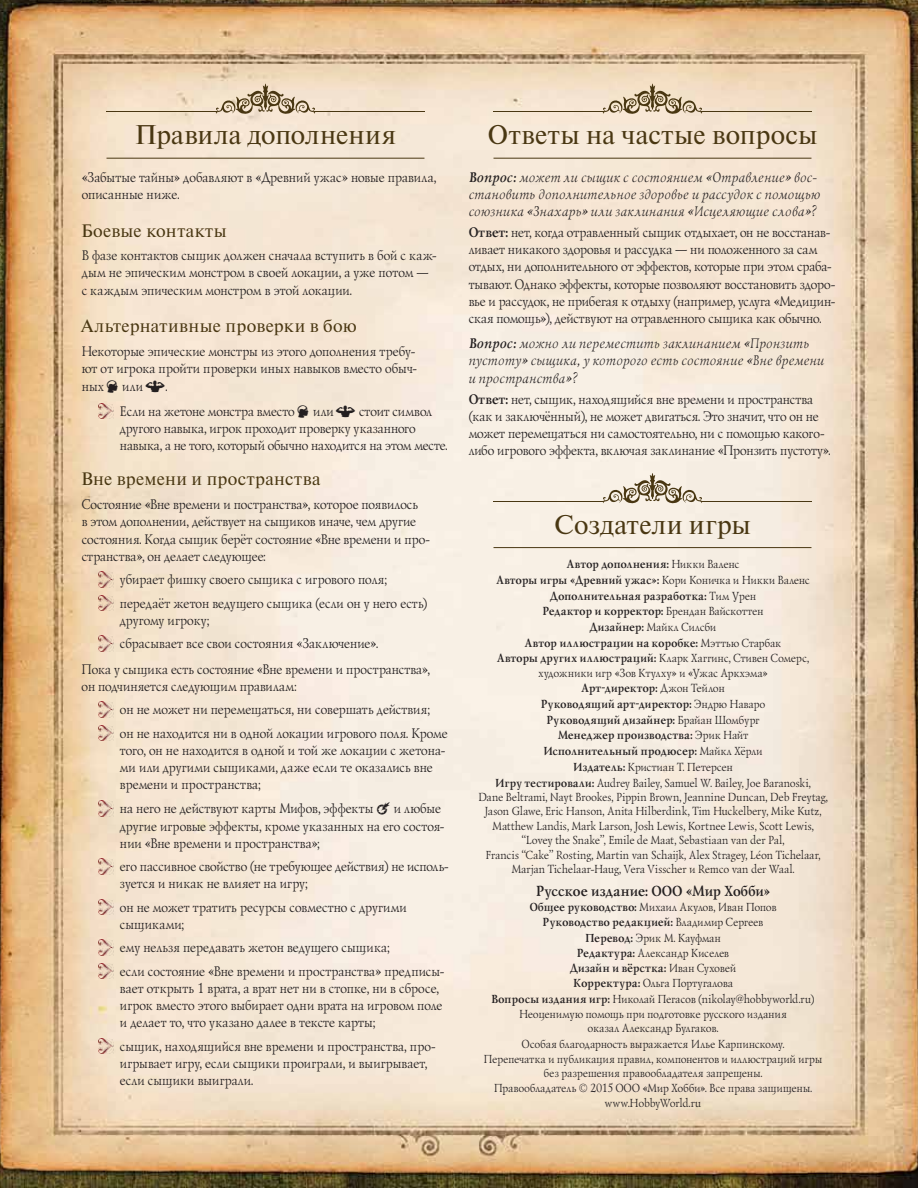
<style>
.page{position:relative;width:918px;height:1188px;background:#fff}
.page>*{position:absolute;margin:0;border:0;box-sizing:border-box;transform-origin:0 0}
.t1{font:27px "Newton C";letter-spacing:.01em;color:#493712}
.t2{font:18px "Newton C";letter-spacing:.02em;color:#493712}
.t3{font:700 15px "Lazurski C Dm";letter-spacing:.02em;color:#231f20;scale:.9 1}
.t4{font:14.25px/17.1px "Lazurski C";letter-spacing:.01em;color:#231f20;scale:.9 1}
.t5{font:italic 14.25px/17.1px "Lazurski C";letter-spacing:.035em;color:#231f20;scale:.9 1}
.t6{font:12px/15px "Lazurski C";letter-spacing:.015em;color:#231f20;text-align:center;scale:.9 1}
.t7{font:12px/15.6px "Lazurski C Dm Bold OS";letter-spacing:.03em;color:#231f20;text-align:center;scale:.9 1}
.s1{font-family:"Lazurski C Dm Bold It";font-style:normal}
.s2{font-weight:700}
.s3{font-family:"Lazurski C"}
.s4{font-family:"Lazurski C Dm Bold OS"}
</style>
<div class="page">
<img style="left:0;top:0;width:918px;height:1188px">
<hr style="left:107px;top:158px;width:317px;height:1px;background:#493712">
<svg style="left:215px;top:84px;width:101px;height:30px;background:#cbb9a0"></svg>
<hr style="left:107px;top:111px;width:110px;height:1px;background:#493712">
<hr style="left:314px;top:111px;width:110px;height:1px;background:#493712">
<img style="left:98px;top:403px;width:16px;height:16px">
<img style="left:98px;top:572px;width:16px;height:15px">
<img style="left:98px;top:595px;width:16px;height:16px">
<img style="left:98px;top:636px;width:16px;height:15px">
<img style="left:98px;top:702px;width:16px;height:15px">
<img style="left:98px;top:725px;width:16px;height:16px">
<img style="left:98px;top:801px;width:16px;height:15px">
<img style="left:98px;top:859px;width:16px;height:15px">
<img style="left:98px;top:899px;width:16px;height:16px">
<img style="left:98px;top:940px;width:16px;height:15px">
<img style="left:98px;top:963px;width:16px;height:16px">
<img style="left:98px;top:1038px;width:16px;height:16px">
<hr style="left:494px;top:158px;width:317px;height:1px;background:#493712">
<hr style="left:494px;top:547px;width:317px;height:1px;background:#493712">
<svg style="left:602px;top:84px;width:101px;height:30px;background:#cbb99e"></svg>
<hr style="left:494px;top:111px;width:110px;height:1px;background:#493712">
<hr style="left:701px;top:111px;width:110px;height:1px;background:#493712">
<svg style="left:602px;top:473px;width:101px;height:31px;background:#cec4b3"></svg>
<hr style="left:494px;top:501px;width:110px;height:1px;background:#493712">
<hr style="left:701px;top:501px;width:110px;height:1px;background:#493712">
<svg style="left:107px;top:380px;width:11px;height:13px"></svg>
<svg style="left:146px;top:381px;width:19px;height:11px"></svg>
<svg style="left:297px;top:405px;width:11px;height:12px"></svg>
<svg style="left:336px;top:405px;width:19px;height:12px"></svg>
<svg style="left:377px;top:802px;width:13px;height:13px"></svg>
<h1 class="t1" style="left:135px;top:120px;width:263px">Правила дополнения</h1>
<p class="t4" style="left:81px;top:169px;width:395px">«Забытые тайны» добавляют в «Древний ужас» новые правила, описанные ниже.</p>
<p class="t2" style="left:81px;top:221px;width:147px">Боевые контакты</p>
<p class="t4" style="left:81px;top:247px;width:396px">В фазе контактов сыщик должен сначала вступить в бой с каж&shy;дым не эпическим монстром в своей локации, а уже потом — с каждым эпическим монстром в этой локации.</p>
<p class="t2" style="left:81px;top:316px;width:277px">Альтернативные проверки в бою</p>
<p class="t4" style="left:81px;top:343px;width:374px;line-height:17.5px">Некоторые эпические монстры из этого дополнения требу&shy;ют от игрока пройти проверки иных навыков вместо обыч&shy;ных</p>
<p class="t4" style="left:122px;top:378px;width:24px">или</p>
<p class="t4" style="left:119px;top:374px;width:196px;line-height:24.5px;text-indent:46px">.<br>Если на жетоне монстра вместо</p>
<p class="t4" style="left:119px;top:403px;width:365px;text-indent:239px">стоит символ другого навыка, игрок проходит проверку указанного навыка, а не того, который обычно находится на этом месте.</p>
<p class="t2" style="left:81px;top:469px;width:241px">Вне времени и пространства</p>
<p class="t4" style="left:81px;top:496px;width:389px">Состояние «Вне времени и постранства», которое появилось<br>в этом дополнении, действует на сыщиков иначе, чем другие состояния. Когда сыщик берёт состояние «Вне времени и про&shy;странства», он делает следующее:</p>
<p class="t4" style="left:119px;top:568px;width:343px;line-height:23.5px">убирает фишку своего сыщика с игрового поля; передаёт жетон ведущего сыщика (если он у него есть)</p>
<p class="t4" style="left:119px;top:608px;width:288px;line-height:23.5px">другому игроку;<br>сбрасывает все свои состояния «Заключение».</p>
<p class="t4" style="left:81px;top:661px;width:389px">Пока у сыщика есть состояние «Вне времени и пространства», он подчиняется следующим правилам:</p>
<p class="t4" style="left:119px;top:698px;width:366px;line-height:23.5px">он не может ни перемещаться, ни совершать действия;<br>он не находится ни в одной локации игрового поля. Кроме</p>
<p class="t4" style="left:119px;top:742px;width:363px">того, он не находится в одной и той же локации с жетона&shy;ми или другими сыщиками, даже если те оказались вне времени и пространства;</p>
<p class="t4" style="left:119px;top:800px;width:283px">на него не действуют карты Мифов, эффекты</p>
<p class="t4" style="left:313px;top:403px;width:24px">или</p>
<p class="t4" style="left:119px;top:800px;width:362px;text-indent:274px">и любые другие игровые эффекты, кроме указанных на его состоя&shy;нии «Вне времени и пространства»;</p>
<p class="t4" style="left:119px;top:858px;width:367px">его пассивное свойство (не требующее действия) не исполь&shy;зуется и никак не влияет на игру;</p>
<p class="t4" style="left:119px;top:899px;width:320px">он не может тратить ресурсы совместно с другими сыщиками;</p>
<p class="t4" style="left:119px;top:936px;width:362px;line-height:23.5px">ему нельзя передавать жетон ведущего сыщика;<br>если состояние «Вне времени и пространства» предписы-</p>
<p class="t4" style="left:119px;top:980px;width:360px">вает открыть 1 врата, а врат нет ни в стопке, ни в сбросе, игрок вместо этого выбирает одни врата на игровом поле и делает то, что указано далее в тексте карты;</p>
<p class="t4" style="left:119px;top:1037px;width:353px">сыщик, находящийся вне времени и пространства, про&shy;игрывает игру, если сыщики проиграли, и выигрывает, если сыщики выиграли.</p>
<h1 class="t1" style="left:488px;top:120px;width:331px">Ответы на частые вопросы</h1>
<p class="t5" style="left:468px;top:169px;width:392px"><span class="s1">Вопрос:</span> может ли сыщик с состоянием «Отравление» вос&shy;становить дополнительное здоровье и рассудок с помощью союзника «Знахарь» или заклинания «Исцеляющие слова»?</p>
<p class="t4" style="left:468px;top:224px;width:409px"><span class="s2">Ответ:</span> нет, когда отравленный сыщик отдыхает, он не восстанав&shy;ливает никакого здоровья и рассудка — ни положенного за сам отдых, ни дополнительного от эффектов, которые при этом сраба&shy;тывают. Однако эффекты, которые позволяют восстановить здоро&shy;вье и рассудок, не прибегая к отдыху (например, услуга «Медицин&shy;ская помощь»), действуют на отравленного сыщика как обычно.</p>
<p class="t5" style="left:468px;top:335px;width:396px"><span class="s1">Вопрос:</span> можно ли переместить заклинанием «Пронзить пустоту» сыщика, у которого есть состояние «Вне времени и пространства»?</p>
<p class="t4" style="left:468px;top:391px;width:403px"><span class="s2">Ответ:</span> нет, сыщик, находящийся вне времени и пространства (как и заключённый), не может двигаться. Это значит, что он не может перемещаться ни самостоятельно, ни с помощью какого&shy;либо игрового эффекта, включая заклинание «Пронзить пустоту».</p>
<h1 class="t1" style="left:554px;top:510px;width:198px">Создатели игры</h1>
<p class="t7" style="left:496px;top:556px;width:350px">Автор дополнения: <span class="s3">Никки Валенс<br></span>Авторы игры «Древний ужас»: <span class="s3">Кори Коничка и Никки Валенс </span>Дополнительная разработка: <span class="s3">Тим Урен<br></span>Редактор и корректор: <span class="s3">Брендан Вайскоттен</span></p>
<p class="t6" style="left:589px;top:620px;width:142px"><span class="s4">Дизайнер:</span> Майкл Силсби</p>
<p class="t7" style="left:524px;top:635px;width:286px">Автор иллюстрации на коробке: <span class="s3">Мэттью Старбак</span></p>
<p class="t6" style="left:497px;top:651px;width:348px;line-height:14.4px"><span class="s4">Авторы других иллюстраций:</span> Кларк Хаггинс, Стивен Сомерс, художники игр «Зов Ктулху» и «Ужас Аркхэма»</p>
<p class="t7" style="left:540px;top:680px;width:251px">Арт-директор: <span class="s3">Джон Тейлон<br></span>Руководящий арт-директор: <span class="s3">Эндрю Наваро </span>Руководящий дизайнер: <span class="s3">Брайан Шомбург </span>Менеджер производства: <span class="s3">Эрик Найт </span>Исполнительный продюсер: <span class="s3">Майкл Хёрли</span></p>
<p class="t6" style="left:495px;top:759px;width:352px;line-height:15.6px"><span class="s4">Издатель:</span> Кристиан Т. Петерсен<br><span class="s4">Игру тестировали:</span> Audrey Bailey, Samuel W. Bailey, Joe Baranoski,</p>
<p class="t6" style="left:478px;top:790px;width:390px;line-height:14.4px">Dane Beltrami, Nayt Brookes, Pippin Brown, Jeannine Duncan, Deb Freytag, Jason Glawe, Eric Hanson, Anita Hilberdink, Tim Huckelbery, Mike Kutz, Matthew Landis, Mark Larson, Josh Lewis, Kortnee Lewis, Scott Lewis, “Lovey the Snake”, Emile de Maat, Sebastiaan van der Pal,<br>Francis “Cake” Rosting, Martin van Schaijk, Alex Stragey, Leon Tichelaar, Marjan Tichelaar-Haug, Vera Visscher и Remco van der Waal.</p>
<p class="t3" style="left:535px;top:881px;width:262px">Русское издание: ООО «Мир Хобби»</p>
<p class="t6" style="left:529px;top:900px;width:276px"><span class="s4">Общее руководство:</span> Михаил Акулов, Иван Попов</p>
<p class="t7" style="left:542px;top:914px;width:246px">Руководство редакцией: <span class="s3">Владимир Сергеев</span></p>
<p class="t6" style="left:577px;top:930px;width:170px"><span class="s4">Перевод:</span> Эрик М. Кауфман<br><span class="s4">Редактура:</span> Александр Киселев</p>
<p class="t7" style="left:570px;top:960px;width:186px">Дизайн и вёрстка: <span class="s3">Иван Суховей</span></p>
<p class="t6" style="left:483px;top:976px;width:377px"><span class="s4">Корректура:</span> Ольга Португалова<br><span class="s4">Вопросы издания игр:</span> Николай Пегасов (nikolay@hobbyworld.ru)<br>Неоценимую помощь при подготовке русского издания<br>оказал Александр Булгаков.<br>Особая благодарность выражается Илье Карпинскому.<br>Перепечатка и публикация правил, компонентов и иллюстраций игры без разрешения правообладателя запрещены.<br>Правообладатель © 2015 ООО «Мир Хобби». Все права защищены. www.HobbyWorld.ru</p>
</div>
